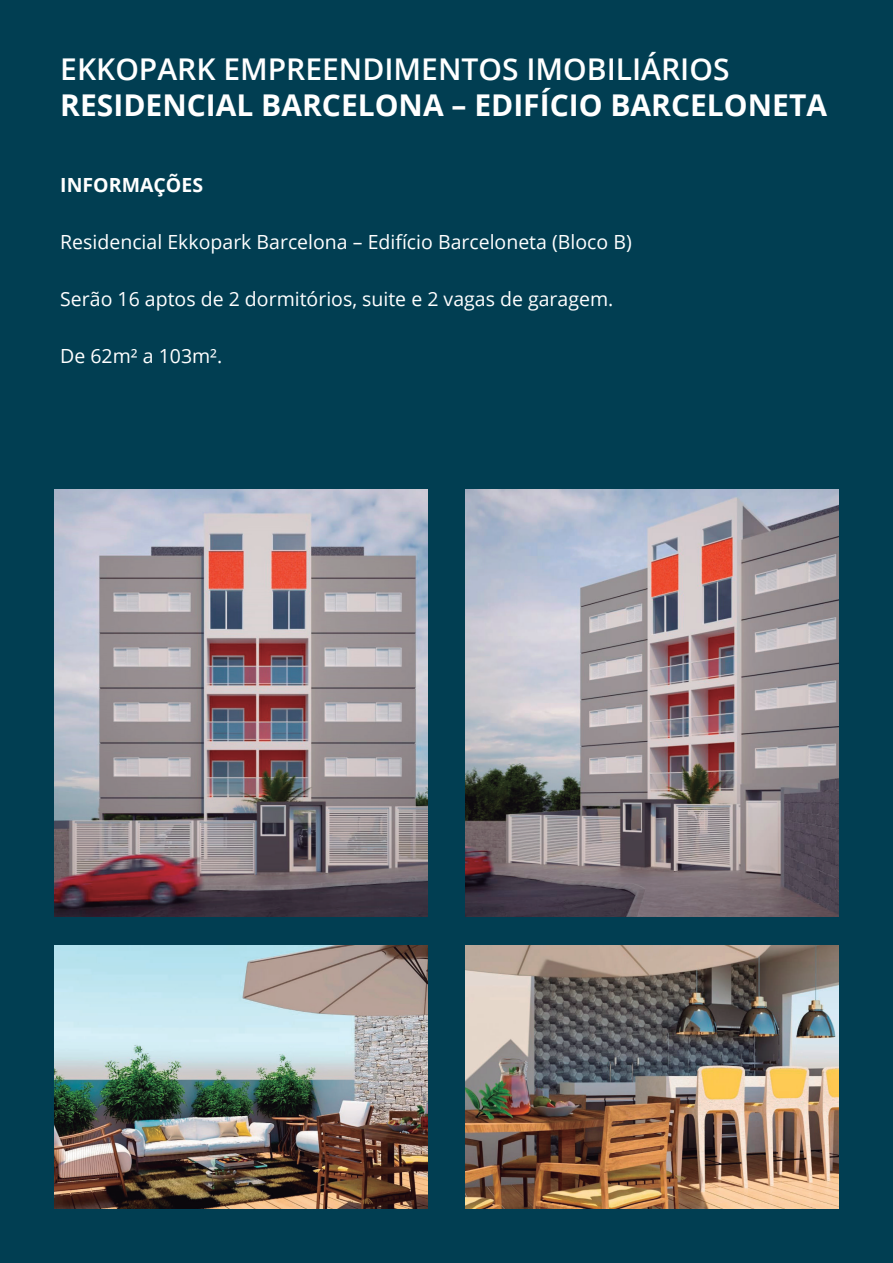
<style>
.page{position:relative;width:893px;height:1263px;background:#013e52}
.page>*{position:absolute;margin:0;border:0;box-sizing:border-box;transform-origin:0 0}
.t1{font:700 30px "Open Sans";color:#fff}
.t2{font:600 30px "Open Sans";color:#fff}
.t3{font:19.5px "Open Sans";color:#fff}
.t4{font:700 19.5px "Open Sans";color:#fff}
</style>
<div class="page">
<img style="left:54px;top:490px;width:373px;height:426px">
<img style="left:465px;top:490px;width:374px;height:426px">
<img style="left:54px;top:945px;width:373px;height:264px">
<img style="left:465px;top:945px;width:374px;height:264px">
<h1 class="t2" style="left:60px;top:49px;width:671px">EKKOPARK EMPREENDIMENTOS I MOBILIÁRIOS</h1>
<h1 class="t1" style="left:60px;top:84px;width:768px">RESIDENCIAL BARCELONA – EDIFÍCIO BARCELONETA</h1>
<p class="t4" style="left:60px;top:172px;width:13px">INFO</p>
<p class="t4" style="left:109px;top:172px;width:84px">RMAÇÕES</p>
<p class="t3" style="left:60px;top:229px;width:573px">Residencial Ekkopark Barcelona – Edifício Barceloneta (Bloco B)</p>
<p class="t3" style="left:60px;top:286px;width:555px">Serão 16 aptos de 2 dormitórios, suite e 2 vagas de garagem.</p>
<p class="t3" style="left:60px;top:343px;width:163px">De 62m² a 103m².</p>
</div>
